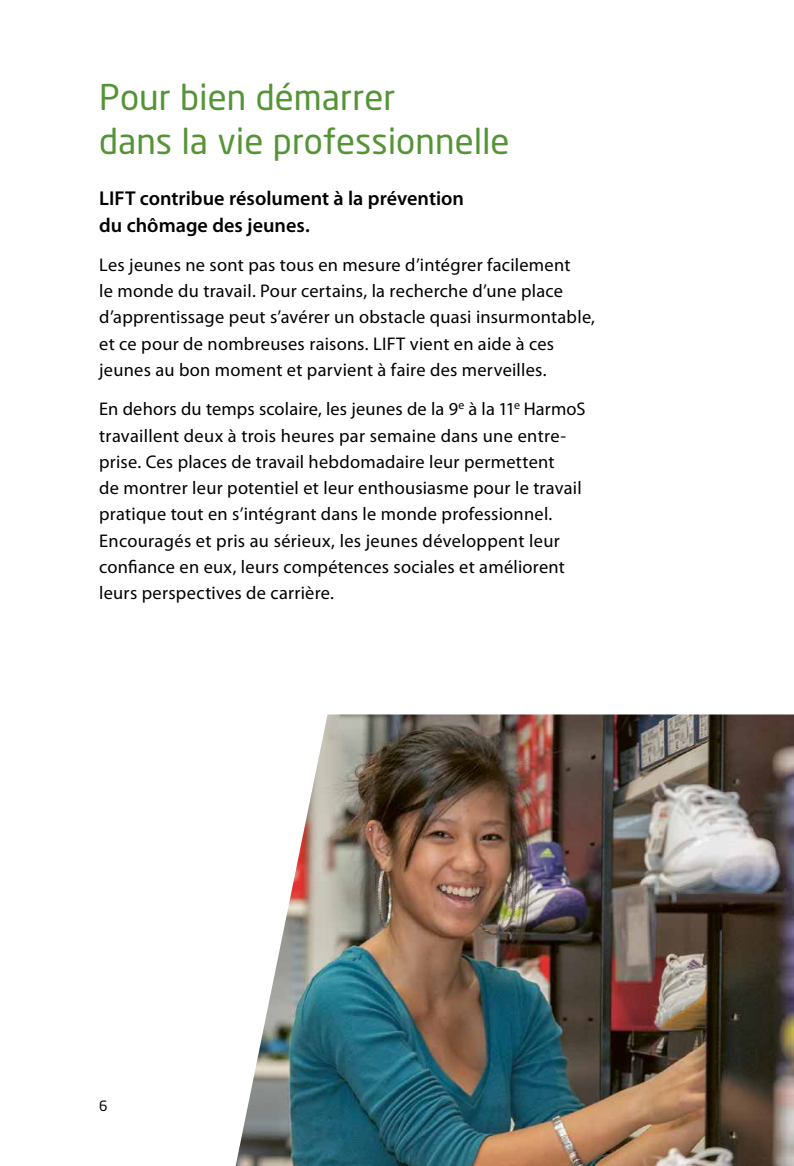
<style>
.page{position:relative;width:794px;height:1166px;background:#fff}
.page>*{position:absolute;margin:0;border:0;box-sizing:border-box;transform-origin:0 0}
.t1{font:35px/43.8px "Neo Sans Pro";color:#559436}
.t2{font:600 20.12px/26.2px "Myriad Pro";color:#000}
.t3{font:18.38px/26.2px "Myriad Pro";letter-spacing:.015em;color:#000}
.t4{font:14px "Neo Sans Pro";color:#000}
</style>
<div class="page">
<img style="left:236px;top:714px;width:558px;height:452px">
<h1 class="t1" style="left:99px;top:75px;width:412px">Pour bien démarrer<br>dans la vie professionnelle</h1>
<p class="t2" style="left:99px;top:185px;width:366px">LIFT contribue résolument à la prévention du chômage des jeunes.</p>
<p class="t3" style="left:99px;top:251px;width:497px">Les jeunes ne sont pas tous en mesure d’intégrer facilement<br>le monde du travail. Pour certains, la recherche d’une place d’apprentissage peut s’avérer un obstacle quasi insurmontable, et ce pour de nombreuses raisons. LIFT vient en aide à ces jeunes au bon moment et parvient à faire des merveilles.</p>
<p class="t3" style="left:99px;top:396px;width:488px">En dehors du temps scolaire, les jeunes de la 9<sup>e</sup> à la 11<sup>e</sup> HarmoS travaillent deux à trois heures par semaine dans une entre&shy;prise. Ces places de travail hebdomadaire leur permettent<br>de montrer leur potentiel et leur enthousiasme pour le travail pratique tout en s’intégrant dans le monde professionnel.<br>Encouragés et pris au sérieux, les jeunes développent leur confiance en eux, leurs compétences sociales et améliorent leurs perspectives de carrière.</p>
<p class="t4" style="left:99px;top:1097px;width:10px">6</p>
</div>
